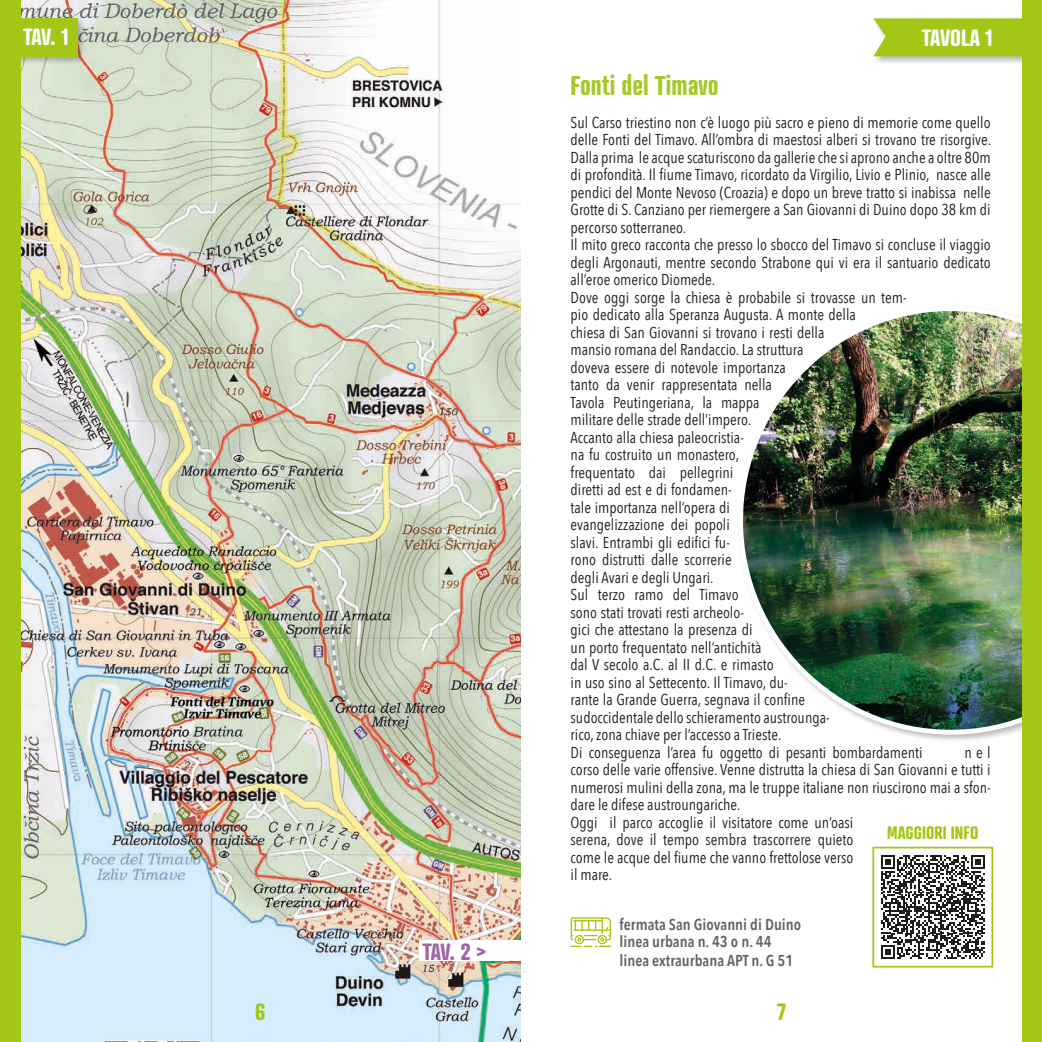
<style>
.page{position:relative;width:1042px;height:1042px;background:#fff}
.page>*{position:absolute;margin:0;border:0;box-sizing:border-box;transform-origin:0 0}
.t1{font:700 26.25px "Atrament";color:#a8c82a}
.t2{font:700 22.75px "Atrament";letter-spacing:-.02em;color:#fff}
.t3{font:700 22.75px "Atrament";color:#a066a7}
.t4{font:700 22.75px "Atrament";color:#a3c617}
.t5{font:700 17.5px "Atrament";color:#a3c617}
.t6{font:15.75px/17.5px "Avenir Next Condensed";color:#1d1d1b}
.t7{font:600 15.75px/18.2px "Avenir Next Condensed";color:#646463}
</style>
<div class="page">
<img style="left:20px;top:0;width:501px;height:1042px">
<div style="left:0;top:16px;width:86px;height:50px;background:#1d1d1b;opacity:.3"></div>
<div style="left:0;top:18px;width:77px;height:38px;background:#a3c617"></div>
<div style="left:420px;top:940px;width:101px;height:21px;background:#fff"></div>
<div style="left:872px;top:16px;width:170px;height:50px;background:#1d1d1b;opacity:.3"></div>
<svg style="left:873px;top:18px;width:149px;height:38px;background:#a7c823"></svg>
<svg style="left:570px;top:917px;width:41px;height:30px"></svg>
<div style="left:736px;top:304px;width:306px;height:439px;background:#1d1d1b;opacity:.3"></div>
<img style="left:738px;top:306px;width:284px;height:428px">
<svg style="left:881px;top:855px;width:103px;height:104px"></svg>
<div style="left:872px;top:847px;width:121px;height:120px;border:2px solid #a3c617"></div>
<div style="left:1022px;top:0;width:20px;height:1042px;background:#a3c617"></div>
<div style="left:0;top:0;width:20px;height:1042px;background:#a3c617"></div>
<h2 class="t2" style="left:23px;top:22px;width:47px">TAV. 1</h2>
<h2 class="t3" style="left:422px;top:937px;width:65px">TAV. 2 &gt;</h2>
<h2 class="t2" style="left:922px;top:24px;width:72px">TAVOLA 1</h2>
<h1 class="t1" style="left:570px;top:69px;width:150px">Fonti del Timavo</h1>
<p class="t6" style="left:570px;top:113px;width:422px">Sul Carso triestino non c’è luogo più sacro e pieno di memorie come quello delle Fonti del Timavo. All’ombra di maestosi alberi si trovano tre risorgive.<br>Dalla prima le acque scaturiscono da gallerie che si aprono anche a oltre 80m di profondità. Il fiume Timavo, ricordato da Virgilio, Livio e Plinio, nasce alle pendici del Monte Nevoso (Croazia) e dopo un breve tratto si inabissa nelle Grotte di S. Canziano per riemergere a San Giovanni di Duino dopo 38 km di percorso sotterraneo.<br>Il mito greco racconta che presso lo sbocco del Timavo si concluse il viaggio degli Argonauti, mentre secondo Strabone qui vi era il santuario dedicato all’eroe omerico Diomede.<br>Dove oggi sorge la chiesa è probabile si trovasse un tem-<br>pio dedicato alla Speranza Augusta. A monte della<br>chiesa di San Giovanni si trovano i resti della<br>mansio romana del Randaccio. La struttura<br>doveva essere di notevole importanza<br>tanto da venir rappresentata nella<br>Tavola Peutingeriana, la mappa<br>militare delle strade dell’impero.<br>Accanto alla chiesa paleocristia-<br>na fu costruito un monastero,<br>frequentato dai pellegrini<br>diretti ad est e di fondamen-<br>tale importanza nell’opera di<br>evangelizzazione dei popoli<br>slavi. Entrambi gli edifici fu-<br>rono distrutti dalle scorrerie<br>degli Avari e degli Ungari.<br>Sul terzo ramo del Timavo<br>sono stati trovati resti archeolo-<br>gici che attestano la presenza di<br>un porto frequentato nell’antichità<br>dal V secolo a.C. al II d.C. e rimasto<br>in uso sino al Settecento. Il Timavo, du-<br>rante la Grande Guerra, segnava il confine<br>sudoccidentale dello schieramento austrounga-<br>rico, zona chiave per l’accesso a Trieste.<br>Di conseguenza l’area fu oggetto di pesanti bombardamenti</p>
<p class="t6" style="left:570px;top:743px;width:422px;text-indent:394px">nel corso delle varie offensive. Venne distrutta la chiesa di San Giovanni e tutti i numerosi mulini della zona, ma le truppe italiane non riuscirono mai a sfon&shy;dare le difese austroungariche.<br>Oggi il parco accoglie il visitatore come un’oasi<br>serena, dove il tempo sembra trascorrere quieto<br>come le acque del fiume che vanno frettolose verso<br>il mare.</p>
<p class="t7" style="left:619px;top:914px;width:183px">fermata San Giovanni di Duino linea urbana n. 43 o n. 44 linea extraurbana APT n. G 51</p>
<p class="t5" style="left:887px;top:821px;width:93px">MAGGIORI INFO</p>
<h2 class="t4" style="left:255px;top:997px;width:12px">6</h2>
<h2 class="t4" style="left:777px;top:997px;width:11px">7</h2>
</div>
